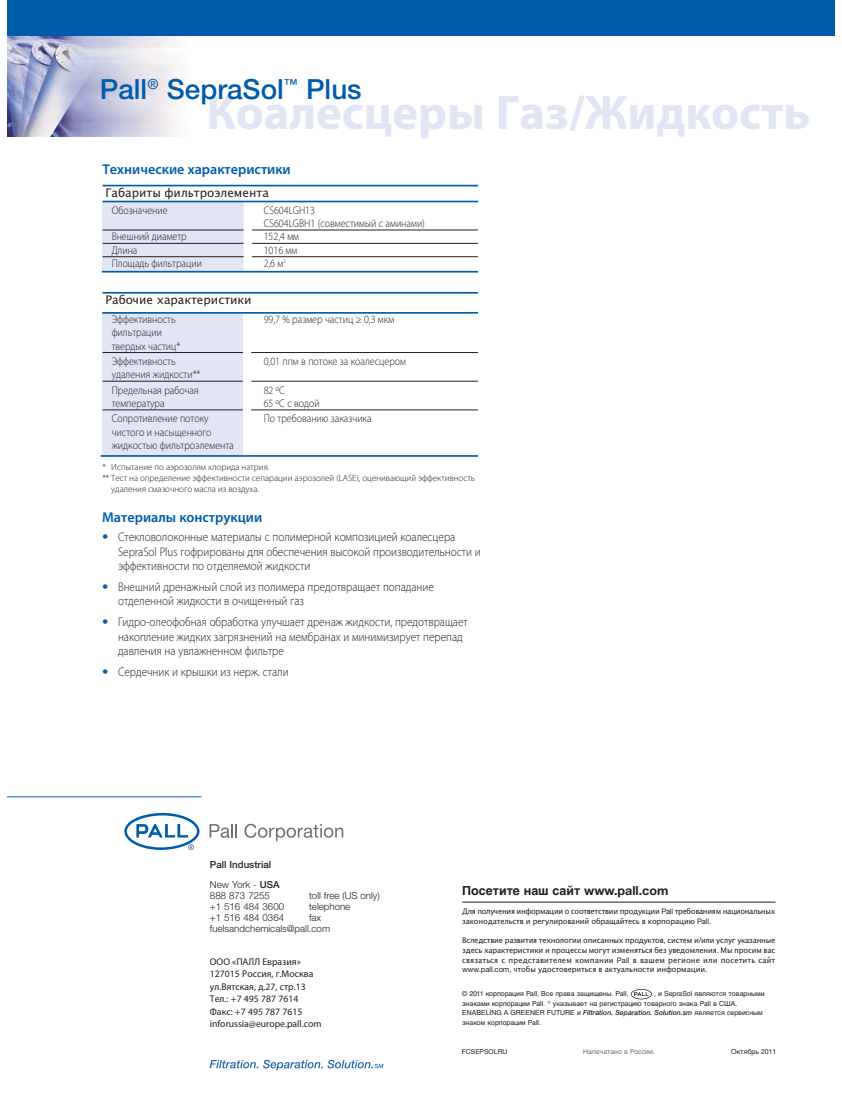
<style>
.page{position:relative;width:842px;height:1100px;background:#fff}
.page>*{position:absolute;margin:0;border:0;box-sizing:border-box;transform-origin:0 0}
.t1{font:700 48.7px "Myriad Pro";color:#e2e5f3}
.t2{font:500 27.8px "Helvetica Neue LT Std";color:#005cab}
.t3{font:600 14.2px "Myriad Pro";color:#005cab}
.t4{font:300 12.5px/14.6px "Myriad Pro";color:#231f20;scale:.9 1}
.t5{font:700 12.5px "Helvetica Cyr";color:#231f20}
.t6{font:11.8px "Lucida Grande";color:#231f20}
.t7{font:300 11.1px/13.3px "Myriad Pro";color:#231f20;scale:.9 1}
.t8{font:9.7px/12.5px "Myriad Pro";color:#231f20}
.t9{font:300 9.7px/11.1px "Helvetica Neue LT Std";color:#231f20}
.t10{font:500 9.7px/19.5px "Helvetica Neue LT Std";color:#231f20}
.t11{font:300 9px "Myriad Pro";color:#231f20}
.t12{font:7.6px/9.7px "Lucida Grande";letter-spacing:-.02em;color:#231f20}
.t13{font:6.9px/9.7px "Helvetica Cyr Upright";color:#231f20}
.t14{font:6.9px "Helvetica Cyr Upright";color:#6a737b}
.t15{font:6.9px "Helvetica Neue LT Std";color:#231f20}
.s1{font-family:"Helvetica Neue LT Std";font-weight:500;color:#005cab}
.s2{font-weight:300}
.s3{font-family:"Helvetica Neue LT Std"}
.s4{font-family:"Helvetica Neue LT Std";font-weight:500;font-style:italic}
</style>
<div class="page">
<img style="left:7px;top:35px;width:493px;height:101px">
<div style="left:7px;top:0;width:828px;height:35px;background:#005cab"></div>
<svg style="left:210px;top:1059px;width:173px;height:11px"></svg>
<hr style="left:7px;top:796px;width:194px;height:1px;background:#005cab">
<svg style="left:209px;top:824px;width:28px;height:13px"></svg>
<svg style="left:244px;top:823px;width:99px;height:18px"></svg>
<svg style="left:124px;top:812px;width:75px;height:38px"></svg>
<div style="left:103px;top:201px;width:143px;height:71px;background:#e2e5f3"></div>
<hr style="left:103px;top:185px;width:377px;height:1px;background:#005cab">
<hr style="left:103px;top:230px;width:377px;height:1px;background:#231f20">
<hr style="left:103px;top:243px;width:377px;height:1px;background:#231f20">
<hr style="left:103px;top:256px;width:377px;height:1px;background:#231f20">
<div style="left:244px;top:199px;width:8px;height:98px;background:#fff"></div>
<hr style="left:102px;top:271px;width:378px;height:1px;background:#005cab">
<div style="left:102px;top:313px;width:144px;height:143px;background:#e2e5f3"></div>
<hr style="left:103px;top:292px;width:377px;height:1px;background:#005cab">
<hr style="left:103px;top:352px;width:377px;height:1px;background:#231f20">
<hr style="left:103px;top:381px;width:377px;height:1px;background:#231f20">
<hr style="left:103px;top:409px;width:377px;height:1px;background:#231f20">
<hr style="left:103px;top:201px;width:378px;height:1px;background:#005cab">
<div style="left:243px;top:312px;width:8px;height:146px;background:#fff"></div>
<hr style="left:101px;top:455px;width:379px;height:2px;background:#005cab">
<hr style="left:102px;top:312px;width:378px;height:2px;background:#005cab">
<div style="left:478px;top:149px;width:15px;height:309px;background:#fff"></div>
<hr style="left:462px;top:901px;width:313px;height:1px;background:#231f20">
<svg style="left:631px;top:989px;width:21px;height:10px"></svg>
<h2 class="t2" style="left:100px;top:73px;width:263px">Pall<sup>®</sup> SepraSol<sup>™</sup> Plus</h2>
<h1 class="t1" style="left:206px;top:84px;width:606px">Коалесцеры Газ/Жидкость</h1>
<p class="t3" style="left:103px;top:160px;width:190px">Технические характеристики</p>
<p class="t6" style="left:106px;top:186px;width:165px">Габариты фильтроэлемента</p>
<p class="t7" style="left:112px;top:203px;width:64px">Обозначение</p>
<p class="t7" style="left:264px;top:203px;width:181px">CS604LGH13<br>CS604LGBH1 (совместимый с аминами)</p>
<p class="t7" style="left:112px;top:230px;width:85px">Внешний диаметр</p>
<p class="t7" style="left:264px;top:230px;width:41px">152,4 мм</p>
<p class="t7" style="left:112px;top:243px;width:30px">Длина</p>
<p class="t7" style="left:264px;top:243px;width:39px">1016 мм</p>
<p class="t7" style="left:112px;top:256px;width:102px">Площадь фильтрации</p>
<p class="t7" style="left:264px;top:256px;width:26px">2,6 м<sup>2</sup></p>
<p class="t6" style="left:106px;top:293px;width:148px">Рабочие характеристики</p>
<p class="t7" style="left:112px;top:312px;width:73px">Эффективность</p>
<p class="t7" style="left:264px;top:312px;width:147px">99,7 % размер частиц ≥ 0,3 мкм</p>
<p class="t7" style="left:112px;top:326px;width:78px">фильтрации твердых частиц*</p>
<p class="t7" style="left:112px;top:354px;width:73px">Эффективность</p>
<p class="t7" style="left:264px;top:354px;width:160px">0,01 ппм в потоке за коалесцером</p>
<p class="t7" style="left:112px;top:367px;width:100px;line-height:15.3px">удаления жидкости**<br>Предельная рабочая</p>
<p class="t7" style="left:264px;top:383px;width:25px">82 ºC</p>
<p class="t7" style="left:112px;top:396px;width:60px">температура</p>
<p class="t7" style="left:264px;top:396px;width:64px">65 ºC с водой</p>
<p class="t7" style="left:112px;top:412px;width:109px">Сопротивление потоку</p>
<p class="t7" style="left:264px;top:412px;width:121px">По требованию заказчика</p>
<p class="t7" style="left:112px;top:425px;width:137px">чистого и насыщенного жидкостью фильтроэлемента</p>
<p class="t11" style="left:102px;top:461px;width:169px">* Испытание по аэрозолям хлорида натрия.</p>
<p class="t11" style="left:102px;top:472px;width:374px">** Тест на определение эффективности сепарации аэрозолей (LASE), оценивающий эффективность</p>
<p class="t11" style="left:111px;top:484px;width:149px">удаления смазочного масла из воздуха.</p>
<p class="t3" style="left:102px;top:509px;width:161px">Материалы конструкции</p>
<p class="t4" style="left:118px;top:529px;width:404px;text-indent:-16px"><span class="s1">•</span> Стекловолоконные материалы с полимерной композицией коалесцера<br>SepraSol Plus гофрированы для обеспечения высокой производительности и эффективности по отделяемой жидкости</p>
<p class="t4" style="left:118px;top:579px;width:352px;text-indent:-16px"><span class="s1">•</span> Внешний дренажный слой из полимера предотвращает попадание отделенной жидкости в очищенный газ</p>
<p class="t4" style="left:118px;top:614px;width:390px;text-indent:-16px"><span class="s1">•</span> Гидро-олеофобная обработка улучшает дренаж жидкости, предотвращает накопление жидких загрязнений на мембранах и минимизирует перепад давления на увлажненном фильтре</p>
<p class="t4" style="left:102px;top:664px;width:209px"><span class="s1">•</span> Сердечник и крышки из нерж. стали</p>
<p class="t10" style="left:210px;top:855px;width:71px">Pall Industrial<br><span class="s2">New York -</span> USA</p>
<p class="t9" style="left:210px;top:889px;width:62px">888 873 7255</p>
<p class="t9" style="left:309px;top:889px;width:72px">toll free (US only)</p>
<p class="t9" style="left:210px;top:901px;width:76px">+1 516 484 3600</p>
<p class="t9" style="left:309px;top:901px;width:43px">telephone</p>
<p class="t9" style="left:210px;top:912px;width:76px">+1 516 484 0364</p>
<p class="t9" style="left:210px;top:912px;width:122px;text-indent:99px">fax fuelsandchemicals@pall.com</p>
<p class="t8" style="left:210px;top:954px;width:113px">ООО «ПАЛЛ Евразия»<br>127015 Россия, г.Москва yл.Вятская, д.27, стр.13<br>Тел.: +7 495 787 7614<br>Факс: +7 495 787 7615 inforussia@europe.pall.com</p>
<p class="t5" style="left:462px;top:884px;width:208px">Посетите наш сайт <span class="s3">www.pall.com</span></p>
<p class="t12" style="left:462px;top:906px;width:315px">Для получения информации о соответствии продукции <span class="s3">Pall</span> требованиям национальных законодательств и регулирований обращайтесь в корпорацию <span class="s3">Pall.</span></p>
<p class="t12" style="left:462px;top:935px;width:315px;text-align:justify">Вследствие развития технологии описанных продуктов<span class="s3">,</span> систем и<span class="s3">/</span>или услуг указанные здесь характеристики и процессы могут изменяться без уведомления<span class="s3">.</span> Мы просим вас связаться с представителем компании <span class="s3">Pall</span> в вашем регионе или посетить сайт <span class="s3">www.pall.com,</span> чтобы удостовериться в актуальности информации<span class="s3">.</span></p>
<p class="t13" style="left:462px;top:989px;width:168px">© 2011 корпорация Pall, Все права защищены. Pall,</p>
<p class="t13" style="left:462px;top:989px;width:304px;text-indent:192px">, и SepraSol являются товарными знаками корпорации Pall. ® указывает на регистрацию товарного знака Pall в США.<br>ENABELING A GREENER FUTURE и <span class="s4">Filtration. Separation. Solution.sm</span> является сервисным знаком корпорации Pall.</p>
<p class="t15" style="left:462px;top:1047px;width:47px">FCSEPSOLRU</p>
<p class="t14" style="left:583px;top:1048px;width:73px">Напечатано в России.</p>
<p class="t13" style="left:731px;top:1047px;width:47px">Oктябрь <span class="s3">2011</span></p>
</div>
